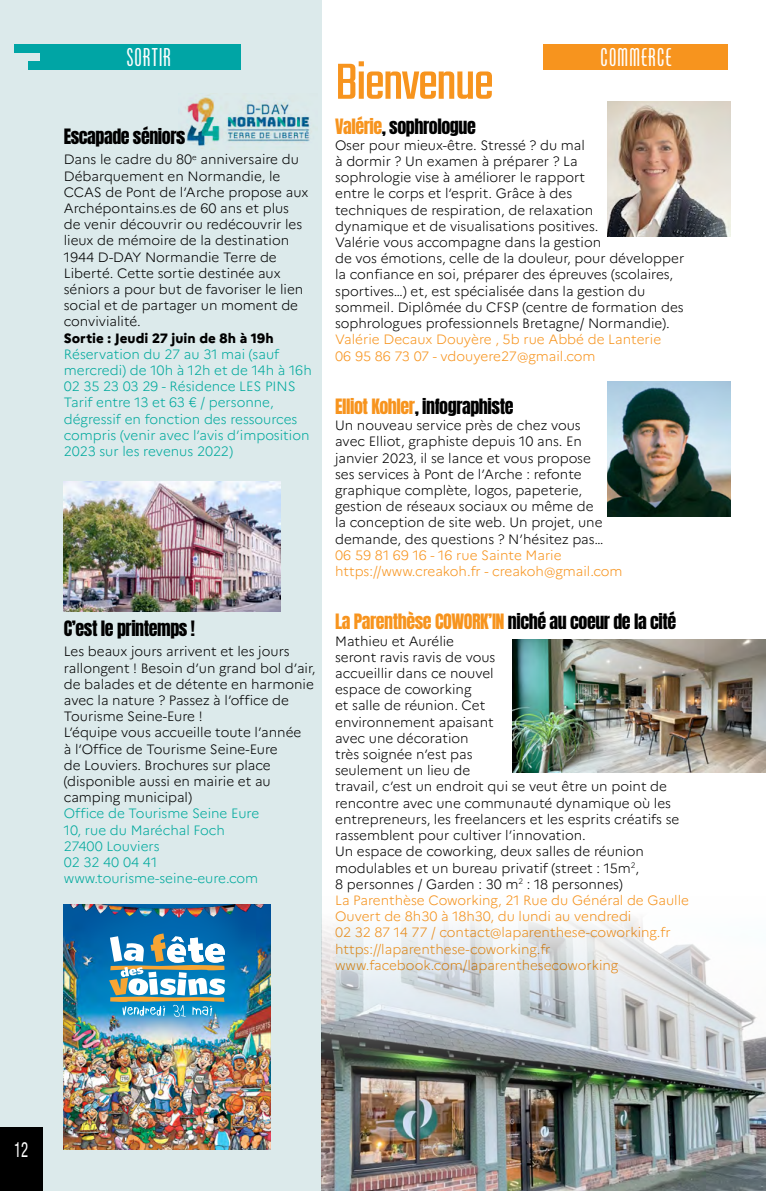
<style>
.page{position:relative;width:766px;height:1191px;background:#fff}
.page>*{position:absolute;margin:0;border:0;box-sizing:border-box;transform-origin:0 0}
.t1{font:55.8px "Teko";letter-spacing:-.03em;color:#f7941e}
.t2{font:24px "Cg Phenix American";letter-spacing:.025em;color:#fff}
.t3{font:condensed 21px "Helvetica Neue LT Std";color:#fff;scale:.7 1}
.t4{font:18px "Anton";letter-spacing:-.025em;color:#000}
.t5{font:18px "Anton";letter-spacing:-.025em;color:#f7941e}
.t6{font:300 13.5px/16.2px "Marianne";color:#000}
.t7{font:300 13.5px/16.2px "Marianne";color:#00a99d}
.t8{font:300 13.5px/16.2px "Marianne";color:#f7941e}
.t9{font:800 13.5px "Marianne";color:#000}
.s1{color:#f7941e}
.s2{color:#000}
</style>
<div class="page">
<div style="left:0;top:0;width:321px;height:1191px;background:#dceaeb"></div>
<img style="left:321px;top:896px;width:444px;height:295px">
<img style="left:64px;top:917px;width:207px;height:232px">
<svg style="left:109px;top:933px;width:116px;height:83px;background:#71a8bb"></svg>
<img style="left:64px;top:904px;width:207px;height:13px">
<img style="left:607px;top:101px;width:123px;height:135px">
<img style="left:607px;top:381px;width:123px;height:136px">
<img style="left:512px;top:639px;width:253px;height:133px">
<img style="left:64px;top:482px;width:217px;height:129px">
<img style="left:185px;top:95px;width:125px;height:54px">
<div style="left:0;top:1127px;width:43px;height:64px;background:#000"></div>
<div style="left:56px;top:44px;width:185px;height:26px;background:#00a5a5"></div>
<div style="left:543px;top:44px;width:185px;height:26px;background:#f7941e"></div>
<div style="left:14px;top:44px;width:42px;height:9px;background:#00a5a5"></div>
<div style="left:40px;top:53px;width:16px;height:8px;background:#00a5a5"></div>
<div style="left:28px;top:61px;width:28px;height:9px;background:#00a5a5"></div>
<h2 class="t2" style="left:126px;top:43px;width:47px">SORTIR</h2>
<h2 class="t2" style="left:600px;top:43px;width:73px">COMMERCE</h2>
<h1 class="t1" style="left:335px;top:50px;width:160px">Bienvenue</h1>
<h3 class="t4" style="left:64px;top:127px;width:122px">Escapade séniors</h3>
<p class="t6" style="left:64px;top:150px;width:246px">Dans le cadre du 80<sup>e</sup> anniversaire du<br>Débarquement en Normandie, le<br>CCAS de Pont de l’Arche propose aux<br>Archépontains.es de 60 ans et plus de venir découvrir ou redécouvrir les lieux de mémoire de la destination<br>1944 D-DAY Normandie Terre de<br>Liberté. Cette sortie destinée aux séniors a pour but de favoriser le lien social et de partager un moment de convivialité.</p>
<p class="t9" style="left:64px;top:327px;width:211px">Sortie : Jeudi 27 juin de 8h à 19h</p>
<p class="t7" style="left:64px;top:345px;width:249px">Réservation du 27 au 31 mai (sauf mercredi) de 10h à 12h et de 14h à 16h 02 35 23 03 29 - Résidence LES PINS Tarif entre 13 et 63 € / personne, dégressif en fonction des ressources compris (venir avec l’avis d’imposition 2023 sur les revenus 2022)</p>
<h3 class="t4" style="left:64px;top:619px;width:133px">C’est le printemps !</h3>
<p class="t6" style="left:64px;top:642px;width:253px">Les beaux jours arrivent et les jours rallongent ! Besoin d’un grand bol d’air, de balades et de détente en harmonie avec la nature ? Passez à l’office de Tourisme Seine-Eure !<br>L’équipe vous accueille toute l’année<br>à l’Office de Tourisme Seine-Eure<br>de Louviers. Brochures sur place (disponible aussi en mairie et au camping municipal)</p>
<p class="t7" style="left:64px;top:804px;width:197px">Office de Tourisme Seine Eure<br>10, rue du Maréchal Foch<br>27400 Louviers<br>02 32 40 04 41 www.tourisme-seine-eure.com</p>
<h3 class="t4" style="left:335px;top:117px;width:142px"><span class="s1">Valérie</span>, sophrologue</h3>
<p class="t6" style="left:335px;top:136px;width:350px">Oser pour mieux-être. Stressé ? du mal<br>à dormir ? Un examen à préparer ? La<br>sophrologie vise à améliorer le rapport<br>entre le corps et l‘esprit. Grâce à des<br>techniques de respiration, de relaxation<br>dynamique et de visualisations positives.<br>Valérie vous accompagne dans la gestion<br>de vos émotions, celle de la douleur, pour développer la confiance en soi, préparer des épreuves (scolaires, sportives…) et, est spécialisée dans la gestion du sommeil. Diplômée du CFSP (centre de formation des sophrologues professionnels Bretagne/ Normandie).</p>
<p class="t8" style="left:335px;top:330px;width:327px">Valérie Decaux Douyère , 5b rue Abbé de Lanterie<br>06 95 86 73 07 - vdouyere27@gmail.com</p>
<h3 class="t4" style="left:335px;top:397px;width:180px"><span class="s1">Elliot Kohler</span>, infographiste</h3>
<p class="t6" style="left:335px;top:416px;width:270px">Un nouveau service près de chez vous avec Elliot, graphiste depuis 10 ans. En janvier 2023, il se lance et vous propose ses services à Pont de l’Arche : refonte graphique complète, logos, papeterie, gestion de réseaux sociaux ou même de la conception de site web. Un projet, une demande, des questions ? N’hésitez pas…</p>
<p class="t8" style="left:335px;top:546px;width:289px">06 59 81 69 16 - 16 rue Sainte Marie https://www.creakoh.fr - creakoh@gmail.com</p>
<h3 class="t5" style="left:335px;top:612px;width:342px">La Parenthèse COWORK’IN <span class="s2">niché au coeur de la cité</span></h3>
<p class="t6" style="left:335px;top:631px;width:355px">Mathieu et Aurélie<br>seront ravis ravis de vous<br>accueillir dans ce nouvel<br>espace de coworking<br>et salle de réunion. Cet<br>environnement apaisant<br>avec une décoration<br>très soignée n’est pas<br>seulement un lieu de<br>travail, c’est un endroit qui se veut être un point de rencontre avec une communauté dynamique où les entrepreneurs, les freelancers et les esprits créatifs se rassemblent pour cultiver l’innovation.<br>Un espace de coworking, deux salles de réunion modulables et un bureau privatif (street : 15m<sup>2</sup>,<br>8 personnes / Garden : 30 m<sup>2</sup> : 18 personnes)<br><span class="s1">La Parenthèse Coworking, 21 Rue du Général de Gaulle Ouvert de 8h30 à 18h30, du lundi au vendredi<br>02 32 87 14 77 / contact@laparenthese-coworking.fr https://laparenthese-coworking.fr www.facebook.com/laparenthesecoworking</span></p>
<h3 class="t3" style="left:14px;top:1137px;width:22px">12</h3>
</div>
